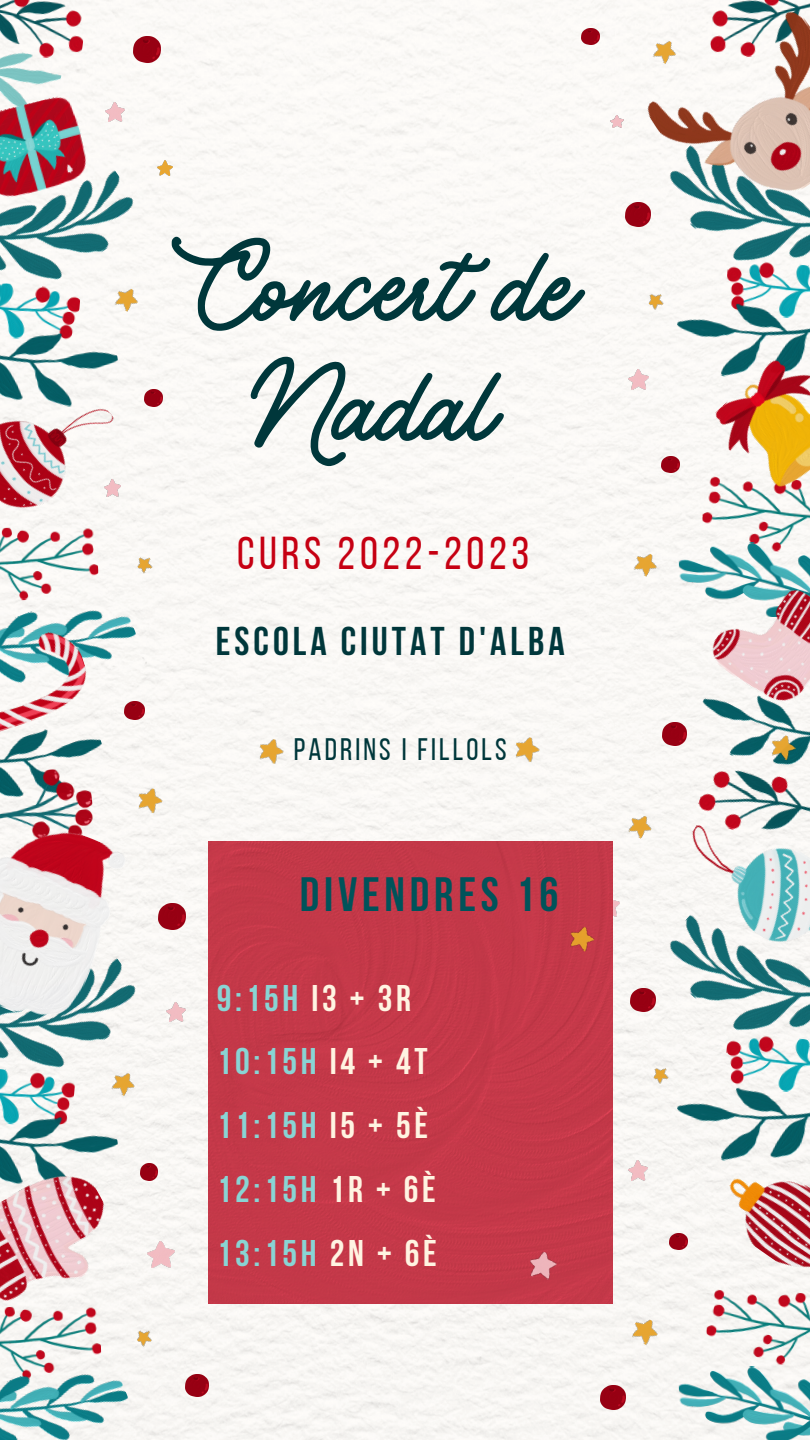
<style>
.page{position:relative;width:810px;height:1440px;background:#fff}
.page>*{position:absolute;margin:0;border:0;box-sizing:border-box;transform-origin:0 0}
.t1{font:120.4px/120px "Vintage Rotter";color:#00373b;text-align:center}
.t2{font:700 48px "Bebas Neue";letter-spacing:.1em;color:#00535a}
.t3{font:46px "Bebas Neue";letter-spacing:.1em;color:#c60012}
.t4{font:700 40px "Bebas Neue";letter-spacing:.1em;color:#00373b}
.t5{font:700 37px/63.8px "Bebas Neue";letter-spacing:.1em;color:#89d4d4}
.t6{font:31px "Bebas Neue";letter-spacing:.1em;color:#00373b}
.s1{color:#fff4e2}
</style>
<div class="page">
<div style="left:64px;top:0;width:660px;height:1440px;background:#faf9f6"></div>
<img style="left:0;top:115px;width:149px;height:199px">
<img style="left:0;top:903px;width:151px;height:199px">
<img style="left:0;top:713px;width:114px;height:95px">
<img style="left:0;top:765px;width:96px;height:43px">
<img style="left:0;top:527px;width:99px;height:52px">
<img style="left:0;top:1318px;width:102px;height:25px">
<img style="left:0;top:579px;width:142px;height:134px">
<img style="left:0;top:1343px;width:134px;height:97px">
<img style="left:0;top:363px;width:127px;height:164px">
<img style="left:144px;top:389px;width:18px;height:17px">
<img style="left:140px;top:1164px;width:18px;height:16px">
<img style="left:125px;top:701px;width:19px;height:19px">
<img style="left:134px;top:36px;width:27px;height:26px">
<img style="left:159px;top:903px;width:27px;height:26px">
<img style="left:185px;top:1375px;width:23px;height:22px">
<img style="left:0;top:625px;width:96px;height:120px">
<img style="left:0;top:0;width:88px;height:62px">
<img style="left:0;top:281px;width:81px;height:40px">
<img style="left:0;top:1067px;width:76px;height:38px">
<img style="left:0;top:44px;width:64px;height:48px">
<img style="left:0;top:321px;width:124px;height:102px">
<img style="left:0;top:1105px;width:124px;height:51px">
<img style="left:0;top:92px;width:97px;height:111px">
<img style="left:157px;top:160px;width:15px;height:15px">
<img style="left:134px;top:553px;width:21px;height:21px">
<img style="left:134px;top:1327px;width:21px;height:20px">
<img style="left:135px;top:785px;width:30px;height:30px">
<img style="left:112px;top:284px;width:30px;height:30px">
<img style="left:109px;top:1068px;width:30px;height:30px">
<img style="left:106px;top:103px;width:18px;height:18px">
<img style="left:166px;top:1002px;width:19px;height:19px">
<img style="left:104px;top:480px;width:17px;height:16px">
<img style="left:148px;top:1241px;width:26px;height:27px">
<img style="left:582px;top:28px;width:17px;height:17px">
<img style="left:651px;top:238px;width:159px;height:61px">
<img style="left:700px;top:473px;width:110px;height:67px">
<img style="left:679px;top:540px;width:131px;height:79px">
<img style="left:687px;top:671px;width:123px;height:126px">
<img style="left:704px;top:0;width:106px;height:6px">
<img style="left:724px;top:259px;width:86px;height:28px">
<img style="left:668px;top:287px;width:142px;height:113px">
<img style="left:662px;top:456px;width:17px;height:17px">
<img style="left:626px;top:203px;width:17px;height:23px">
<img style="left:662px;top:722px;width:25px;height:24px">
<img style="left:704px;top:566px;width:106px;height:151px">
<img style="left:643px;top:6px;width:167px;height:232px">
<img style="left:645px;top:290px;width:21px;height:21px">
<img style="left:631px;top:549px;width:30px;height:30px">
<img style="left:650px;top:36px;width:30px;height:30px">
<img style="left:704px;top:347px;width:106px;height:154px">
<img style="left:629px;top:370px;width:19px;height:19px">
<svg style="left:611px;top:115px;width:12px;height:13px"></svg>
<img style="left:601px;top:1386px;width:25px;height:24px">
<img style="left:651px;top:864px;width:159px;height:205px">
<img style="left:704px;top:1286px;width:106px;height:78px">
<img style="left:679px;top:1364px;width:131px;height:76px">
<img style="left:694px;top:755px;width:116px;height:42px">
<img style="left:724px;top:1033px;width:86px;height:39px">
<img style="left:668px;top:1072px;width:142px;height:112px">
<img style="left:670px;top:1233px;width:17px;height:17px">
<img style="left:631px;top:989px;width:24px;height:23px">
<img style="left:650px;top:1064px;width:21px;height:21px">
<img style="left:629px;top:1314px;width:33px;height:33px">
<img style="left:626px;top:811px;width:29px;height:30px">
<img style="left:628px;top:1161px;width:20px;height:19px">
<img style="left:612px;top:895px;width:8px;height:21px">
<img style="left:0;top:1156px;width:130px;height:162px">
<img style="left:665px;top:797px;width:145px;height:161px">
<img style="left:709px;top:1149px;width:101px;height:155px">
<div style="left:208px;top:842px;width:404px;height:462px;background:#c43849"></div>
<img style="left:0;top:808px;width:136px;height:225px">
<img style="left:256px;top:736px;width:30px;height:29px">
<img style="left:512px;top:734px;width:30px;height:29px">
<img style="left:768px;top:732px;width:30px;height:30px">
<img style="left:567px;top:924px;width:30px;height:29px">
<img style="left:527px;top:1250px;width:31px;height:31px">
<h1 class="t1" style="left:170px;top:231px;width:408px">Concert de<br>Nadal</h1>
<p class="t3" style="left:237px;top:534px;width:294px">CURS 2022-2023</p>
<p class="t4" style="left:216px;top:625px;width:350px">ESCOLA CIUTAT D'ALBA</p>
<p class="t6" style="left:294px;top:736px;width:214px">PADRINS I FILLOLS</p>
<p class="t2" style="left:300px;top:875px;width:260px">DIVENDRES 16</p>
<p class="t5" style="left:217px;top:969px;width:221px">9:15H <span class="s1">I3 + 3R<br></span>10:15H <span class="s1">I4 + 4T<br></span>11:15H <span class="s1">I5 + 5È<br></span>12:15H <span class="s1">1R + 6È<br></span>13:15H <span class="s1">2N + 6È</span></p>
</div>
